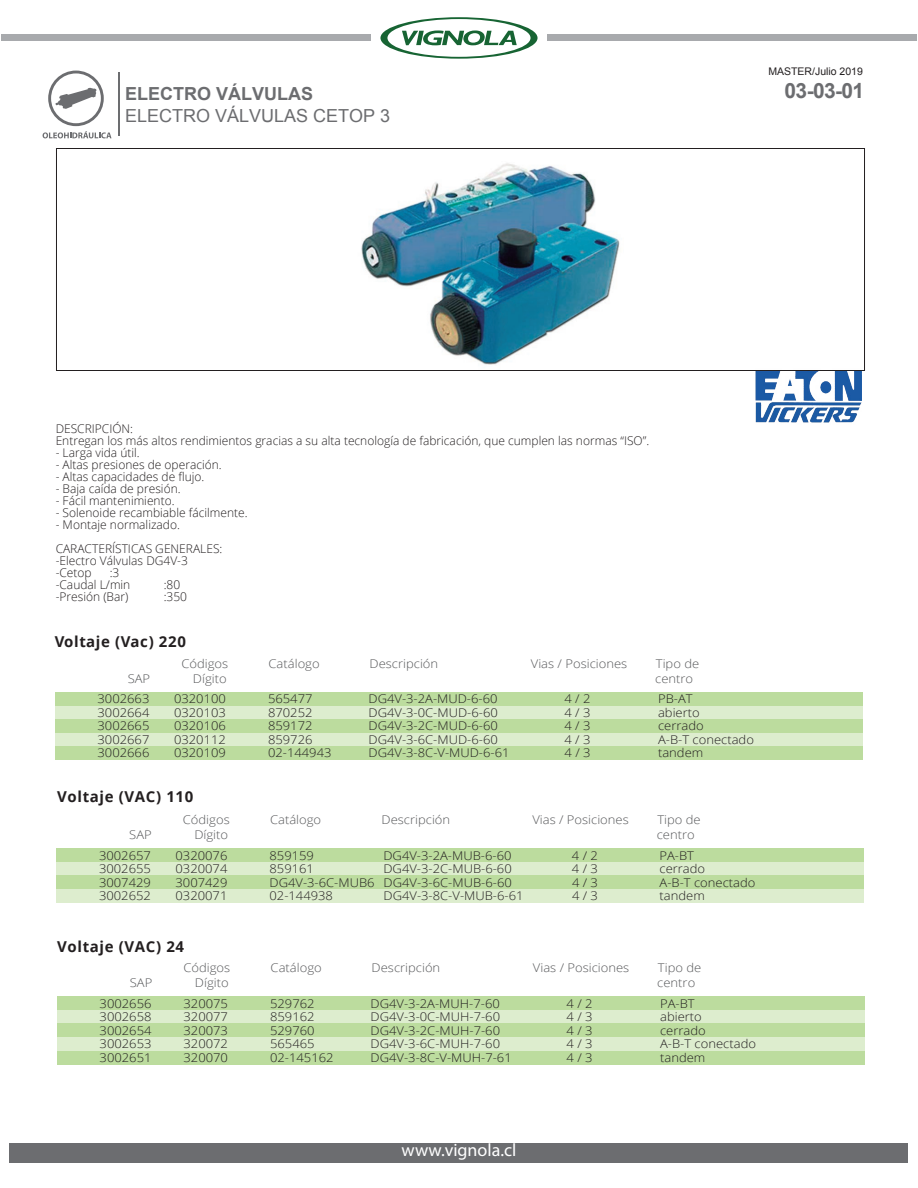
<style>
.page{position:relative;width:918px;height:1188px;background:#fff}
.page>*{position:absolute;margin:0;border:0;box-sizing:border-box;transform-origin:0 0}
.t1{font:700 21px "Arial";color:#6c6d70}
.t2{font:18px "Arial";color:#6c6d70}
.t3{font:700 18px "Arial";color:#6c6d70}
.t4{font:18px "Myriad Pro";color:#fff}
.t5{font:700 15px "Open Sans";letter-spacing:.045em;color:#231f20}
.t6{font:300 12px "Open Sans";color:#231f20;scale:1.08 1}
.t7{font:300 12px/12px "Open Sans";color:#231f20}
.t8{font:300 12px "Open Sans";color:#57585a;scale:1.08 1}
.t9{font:10.5px "Arial";color:#231f20}
</style>
<div class="page">
<img style="left:361px;top:163px;width:259px;height:202px">
<div style="left:55px;top:692px;width:808px;height:14px;background:#bcdc9e"></div>
<div style="left:55px;top:705px;width:808px;height:14px;background:#ddedce"></div>
<div style="left:55px;top:733px;width:808px;height:13px;background:#ddedce"></div>
<div style="left:55px;top:719px;width:808px;height:14px;background:#bcdc9e"></div>
<div style="left:55px;top:746px;width:808px;height:14px;background:#bcdc9e"></div>
<div style="left:57px;top:997px;width:808px;height:13px;background:#bcdc9e"></div>
<div style="left:57px;top:1010px;width:808px;height:14px;background:#ddedce"></div>
<div style="left:57px;top:1037px;width:808px;height:14px;background:#ddedce"></div>
<div style="left:57px;top:1024px;width:808px;height:13px;background:#bcdc9e"></div>
<div style="left:57px;top:1051px;width:808px;height:13px;background:#bcdc9e"></div>
<div style="left:57px;top:848px;width:807px;height:14px;background:#bcdc9e"></div>
<div style="left:57px;top:862px;width:807px;height:14px;background:#ddedce"></div>
<div style="left:57px;top:889px;width:807px;height:14px;background:#ddedce"></div>
<div style="left:57px;top:876px;width:807px;height:13px;background:#bcdc9e"></div>
<img style="left:756px;top:371px;width:105px;height:52px">
<div style="left:56px;top:148px;width:809px;height:223px;border:1px solid #231f20"></div>
<div style="left:10px;top:1143px;width:898px;height:20px;background:#6c6d70"></div>
<hr style="left:119px;top:73px;width:1px;height:63px;background:#6c6d70">
<svg style="left:43px;top:71px;width:69px;height:67px"></svg>
<svg style="left:380px;top:17px;width:158px;height:42px"></svg>
<div style="left:2px;top:35px;width:369px;height:6px;background:#a8aaad"></div>
<div style="left:547px;top:35px;width:369px;height:6px;background:#a8aaad"></div>
<p class="t9" style="left:768px;top:65px;width:96px">MASTER/Julio 2019</p>
<h2 class="t3" style="left:125px;top:82px;width:190px">ELECTRO VÁLVULAS</h2>
<h1 class="t1" style="left:785px;top:77px;width:81px">03-03-01</h1>
<h2 class="t2" style="left:125px;top:104px;width:267px">ELECTRO VÁLVULAS CETOP 3</h2>
<p class="t7" style="left:56px;top:423px;width:595px">DESCRIPCIÓN:<br>Entregan los más altos rendimientos gracias a su alta tecnología de fabricación, que cumplen las normas “ISO”.</p>
<p class="t7" style="left:56px;top:447px;width:86px">- Larga vida útil.</p>
<p class="t7" style="left:56px;top:459px;width:168px">- Altas presiones de operación.</p>
<p class="t7" style="left:56px;top:471px;width:150px">- Altas capacidades de flujo.</p>
<p class="t7" style="left:56px;top:483px;width:126px">- Baja caída de presión.</p>
<p class="t7" style="left:56px;top:495px;width:120px">- Fácil mantenimiento.</p>
<p class="t7" style="left:56px;top:507px;width:194px">- Solenoide recambiable fácilmente.</p>
<p class="t7" style="left:56px;top:513px;width:168px;line-height:24px">- Montaje normalizado.<br>CARACTERÍSTICAS GENERALES:</p>
<p class="t7" style="left:56px;top:555px;width:134px">-Electro Válvulas DG4V-3 -Cetop</p>
<p class="t7" style="left:56px;top:567px;width:76px;text-indent:54px">:3 -Caudal L/min</p>
<p class="t7" style="left:164px;top:579px;width:18px">:80</p>
<p class="t7" style="left:56px;top:591px;width:74px">-Presión (Bar)</p>
<p class="t7" style="left:164px;top:591px;width:25px">:350</p>
<p class="t5" style="left:55px;top:631px;width:133px">Voltaje (Vac) 220</p>
<p class="t8" style="left:181px;top:655px;width:45px">Códigos</p>
<p class="t8" style="left:269px;top:655px;width:49px">Catálogo</p>
<p class="t8" style="left:370px;top:655px;width:65px">Descripción</p>
<p class="t8" style="left:531px;top:655px;width:91px">Vias / Posiciones</p>
<p class="t8" style="left:656px;top:655px;width:42px">Tipo de</p>
<p class="t8" style="left:128px;top:670px;width:22px">SAP</p>
<p class="t8" style="left:193px;top:670px;width:33px">Dígito</p>
<p class="t8" style="left:655px;top:670px;width:37px">centro</p>
<p class="t6" style="left:98px;top:691px;width:50px">3002663</p>
<p class="t6" style="left:174px;top:691px;width:50px">0320100</p>
<p class="t6" style="left:268px;top:691px;width:43px">565477</p>
<p class="t6" style="left:369px;top:691px;width:121px">DG4V-3-2A-MUD-6-60</p>
<p class="t6" style="left:565px;top:691px;width:26px">4 / 2</p>
<p class="t6" style="left:658px;top:691px;width:33px">PB-AT</p>
<p class="t6" style="left:98px;top:704px;width:50px">3002664</p>
<p class="t6" style="left:174px;top:704px;width:50px">0320103</p>
<p class="t6" style="left:268px;top:704px;width:43px">870252</p>
<p class="t6" style="left:369px;top:704px;width:121px">DG4V-3-0C-MUD-6-60</p>
<p class="t6" style="left:565px;top:704px;width:26px">4 / 3</p>
<p class="t6" style="left:658px;top:704px;width:40px">abierto</p>
<p class="t6" style="left:98px;top:718px;width:50px">3002665</p>
<p class="t6" style="left:174px;top:718px;width:50px">0320106</p>
<p class="t6" style="left:268px;top:718px;width:43px">859172</p>
<p class="t6" style="left:369px;top:718px;width:121px">DG4V-3-2C-MUD-6-60</p>
<p class="t6" style="left:565px;top:718px;width:26px">4 / 3</p>
<p class="t6" style="left:658px;top:718px;width:44px">cerrado</p>
<p class="t6" style="left:98px;top:731px;width:50px">3002667</p>
<p class="t6" style="left:174px;top:731px;width:50px">0320112</p>
<p class="t6" style="left:268px;top:731px;width:43px">859726</p>
<p class="t6" style="left:369px;top:731px;width:121px">DG4V-3-6C-MUD-6-60</p>
<p class="t6" style="left:565px;top:731px;width:26px">4 / 3</p>
<p class="t6" style="left:658px;top:731px;width:90px">A-B-T conectado</p>
<p class="t6" style="left:98px;top:745px;width:50px">3002666</p>
<p class="t6" style="left:174px;top:745px;width:50px">0320109</p>
<p class="t6" style="left:268px;top:745px;width:60px">02-144943</p>
<p class="t6" style="left:369px;top:745px;width:132px">DG4V-3-8C-V-MUD-6-61</p>
<p class="t6" style="left:565px;top:745px;width:26px">4 / 3</p>
<p class="t6" style="left:658px;top:745px;width:43px">tandem</p>
<p class="t5" style="left:57px;top:786px;width:138px">Voltaje (VAC) 110</p>
<p class="t8" style="left:183px;top:812px;width:45px">Códigos</p>
<p class="t8" style="left:270px;top:812px;width:49px">Catálogo</p>
<p class="t8" style="left:382px;top:812px;width:65px">Descripción</p>
<p class="t8" style="left:532px;top:812px;width:91px">Vias / Posiciones</p>
<p class="t8" style="left:657px;top:812px;width:42px">Tipo de</p>
<p class="t8" style="left:129px;top:827px;width:22px">SAP</p>
<p class="t8" style="left:194px;top:827px;width:33px">Dígito</p>
<p class="t8" style="left:657px;top:827px;width:37px">centro</p>
<p class="t6" style="left:99px;top:847px;width:50px">3002657</p>
<p class="t6" style="left:176px;top:847px;width:50px">0320076</p>
<p class="t6" style="left:269px;top:847px;width:43px">859159</p>
<p class="t6" style="left:383px;top:847px;width:120px">DG4V-3-2A-MUB-6-60</p>
<p class="t6" style="left:572px;top:847px;width:26px">4 / 2</p>
<p class="t6" style="left:659px;top:847px;width:33px">PA-BT</p>
<p class="t6" style="left:99px;top:861px;width:50px">3002655</p>
<p class="t6" style="left:176px;top:861px;width:50px">0320074</p>
<p class="t6" style="left:269px;top:861px;width:43px">859161</p>
<p class="t6" style="left:383px;top:861px;width:120px">DG4V-3-2C-MUB-6-60</p>
<p class="t6" style="left:572px;top:861px;width:26px">4 / 3</p>
<p class="t6" style="left:659px;top:861px;width:44px">cerrado</p>
<p class="t6" style="left:99px;top:874px;width:50px">3007429</p>
<p class="t6" style="left:176px;top:874px;width:50px">3007429</p>
<p class="t6" style="left:269px;top:874px;width:226px">DG4V-3-6C-MUB6 DG4V-3-6C-MUB-6-60</p>
<p class="t6" style="left:572px;top:874px;width:26px">4 / 3</p>
<p class="t6" style="left:660px;top:874px;width:90px">A-B-T conectado</p>
<p class="t6" style="left:99px;top:888px;width:50px">3002652</p>
<p class="t6" style="left:176px;top:888px;width:50px">0320071</p>
<p class="t6" style="left:269px;top:888px;width:60px">02-144938</p>
<p class="t6" style="left:384px;top:888px;width:131px">DG4V-3-8C-V-MUB-6-61</p>
<p class="t6" style="left:572px;top:888px;width:26px">4 / 3</p>
<p class="t6" style="left:660px;top:888px;width:43px">tandem</p>
<p class="t5" style="left:57px;top:936px;width:129px">Voltaje (VAC) 24</p>
<p class="t8" style="left:183px;top:960px;width:45px">Códigos</p>
<p class="t8" style="left:271px;top:960px;width:49px">Catálogo</p>
<p class="t8" style="left:372px;top:960px;width:65px">Descripción</p>
<p class="t8" style="left:533px;top:960px;width:91px">Vias / Posiciones</p>
<p class="t8" style="left:658px;top:960px;width:42px">Tipo de</p>
<p class="t8" style="left:130px;top:975px;width:22px">SAP</p>
<p class="t8" style="left:195px;top:975px;width:33px">Dígito</p>
<p class="t8" style="left:657px;top:975px;width:37px">centro</p>
<p class="t6" style="left:100px;top:995px;width:50px">3002656</p>
<p class="t6" style="left:184px;top:995px;width:43px">320075</p>
<p class="t6" style="left:270px;top:995px;width:43px">529762</p>
<p class="t6" style="left:371px;top:995px;width:121px">DG4V-3-2A-MUH-7-60</p>
<p class="t6" style="left:567px;top:995px;width:26px">4 / 2</p>
<p class="t6" style="left:660px;top:995px;width:33px">PA-BT</p>
<p class="t6" style="left:100px;top:1009px;width:50px">3002658</p>
<p class="t6" style="left:184px;top:1009px;width:43px">320077</p>
<p class="t6" style="left:270px;top:1009px;width:43px">859162</p>
<p class="t6" style="left:371px;top:1009px;width:121px">DG4V-3-0C-MUH-7-60</p>
<p class="t6" style="left:567px;top:1009px;width:26px">4 / 3</p>
<p class="t6" style="left:660px;top:1009px;width:40px">abierto</p>
<p class="t6" style="left:100px;top:1022px;width:50px">3002654</p>
<p class="t6" style="left:184px;top:1022px;width:43px">320073</p>
<p class="t6" style="left:270px;top:1022px;width:43px">529760</p>
<p class="t6" style="left:371px;top:1022px;width:121px">DG4V-3-2C-MUH-7-60</p>
<p class="t6" style="left:567px;top:1022px;width:26px">4 / 3</p>
<p class="t6" style="left:660px;top:1022px;width:44px">cerrado</p>
<p class="t6" style="left:100px;top:1036px;width:50px">3002653</p>
<p class="t6" style="left:184px;top:1036px;width:43px">320072</p>
<p class="t6" style="left:270px;top:1036px;width:43px">565465</p>
<p class="t6" style="left:371px;top:1036px;width:121px">DG4V-3-6C-MUH-7-60</p>
<p class="t6" style="left:567px;top:1036px;width:26px">4 / 3</p>
<p class="t6" style="left:660px;top:1036px;width:90px">A-B-T conectado</p>
<p class="t6" style="left:100px;top:1049px;width:50px">3002651</p>
<p class="t6" style="left:184px;top:1049px;width:43px">320070</p>
<p class="t6" style="left:270px;top:1049px;width:60px">02-145162</p>
<p class="t6" style="left:371px;top:1049px;width:132px">DG4V-3-8C-V-MUH-7-61</p>
<p class="t6" style="left:567px;top:1049px;width:26px">4 / 3</p>
<p class="t6" style="left:660px;top:1049px;width:43px">tandem</p>
<h2 class="t4" style="left:402px;top:1139px;width:116px">www.vignola.cl</h2>
</div>
